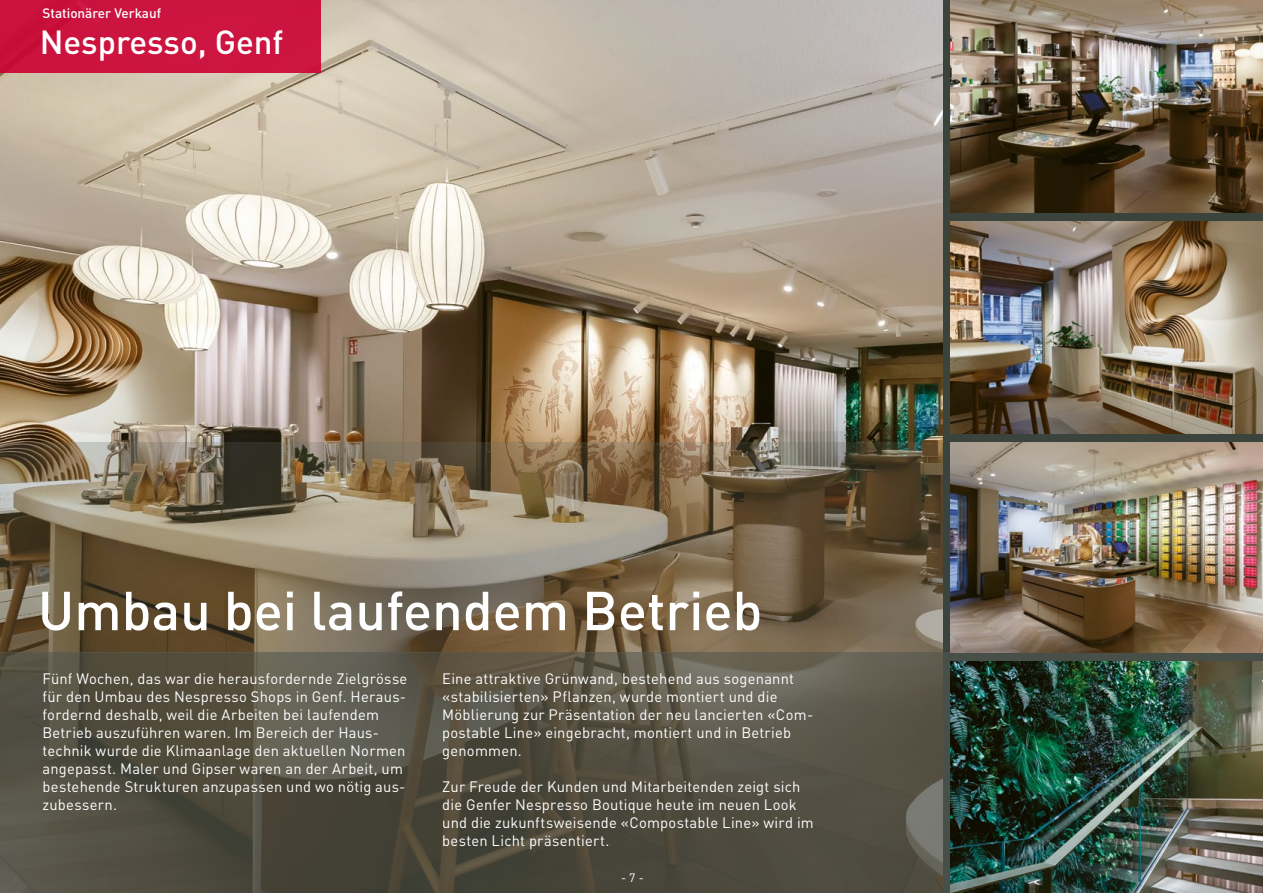
<style>
.page{position:relative;width:1263px;height:893px;background:#fff}
.page>*{position:absolute;margin:0;border:0;box-sizing:border-box;transform-origin:0 0}
.t1{font:500 54px "DINOT";color:#fff}
.t2{font:500 33px "DINOT";color:#fff}
.t3{font:15px/18px "DINOT";letter-spacing:.015em;color:#fff}
.t4{font:500 13.5px "DINOT";color:#fff}
.t5{font:12px "DINOT";color:#fff}
</style>
<div class="page">
<div style="left:943px;top:0;width:320px;height:893px;background:#3a433c"></div>
<img style="left:0;top:0;width:943px;height:442px">
<svg style="left:1px;top:653px;width:1262px;height:240px;background:#535043"></svg>
<img style="left:951px;top:0;width:312px;height:213px">
<img style="left:951px;top:221px;width:312px;height:213px">
<img style="left:951px;top:442px;width:312px;height:210px">
<img style="left:951px;top:661px;width:312px;height:232px">
<hr style="left:0;top:653px;width:1px;height:240px;background:#3a433c">
<svg style="left:0;top:442px;width:943px;height:211px;background:#7b6b52"></svg>
<div style="left:0;top:0;width:321px;height:72px;background:#cc1440"></div>
<p class="t4" style="left:43px;top:4px;width:120px">Stationärer Verkauf</p>
<h2 class="t2" style="left:40px;top:21px;width:245px">Nespresso, Genf</h2>
<h1 class="t1" style="left:38px;top:576px;width:726px">Umbau bei laufendem Betrieb</h1>
<p class="t3" style="left:43px;top:669px;width:366px">Fünf Wochen, das war die herausfordernde Zielgrösse für den Umbau des Nespresso Shops in Genf. Heraus&shy;fordernd deshalb, weil die Arbeiten bei laufendem Betrieb auszuführen waren. Im Bereich der Haus&shy;technik wurde die Klimaanlage den aktuellen Normen angepasst. Maler und Gipser waren an der Arbeit, um bestehende Strukturen anzupassen und wo nötig aus&shy;zubessern.</p>
<p class="t3" style="left:442px;top:669px;width:372px">Eine attraktive Grünwand, bestehend aus sogenannt «stabilisierten» Pflanzen, wurde montiert und die Möblierung zur Präsentation der neu lancierten «Com&shy;postable Line» eingebracht, montiert und in Betrieb genommen.</p>
<p class="t3" style="left:442px;top:777px;width:373px">Zur Freude der Kunden und Mitarbeitenden zeigt sich die Genfer Nespresso Boutique heute im neuen Look und die zukunftsweisende «Compostable Line» wird im besten Licht präsentiert.</p>
<p class="t5" style="left:621px;top:870px;width:24px">- 7 -</p>
</div>
